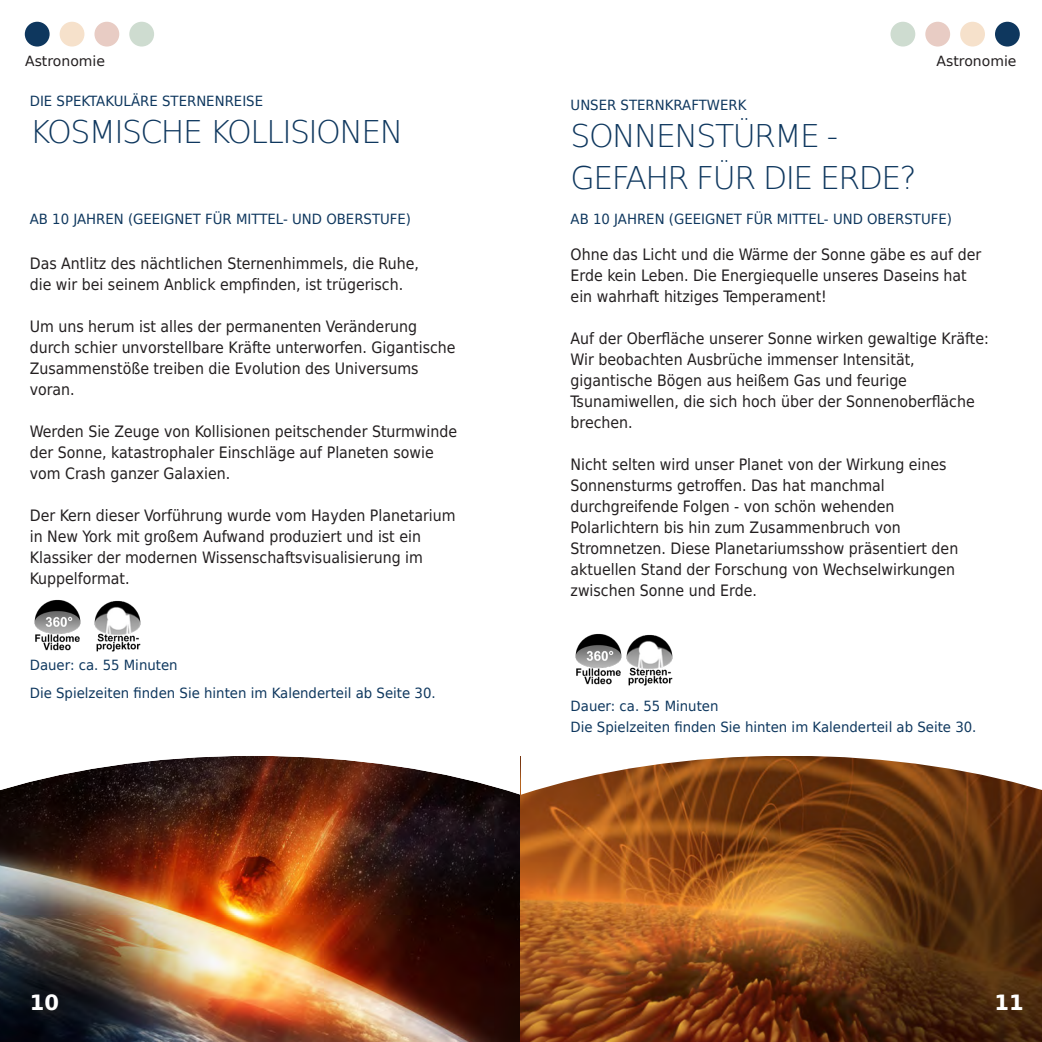
<style>
.page{position:relative;width:1042px;height:1042px;background:#fff}
.page>*{position:absolute;margin:0;border:0;box-sizing:border-box;transform-origin:0 0}
.t1{font:200 31.5px/42px "DejaVu Sans";letter-spacing:-.05em;color:#0e375e}
.t2{font:700 21px "DejaVu Sans";color:#fff}
.t3{font:15.75px/21px "DejaVu Sans Condensed";color:#231f20}
.t4{font:14px "DejaVu Sans";color:#0e375e;scale:.95 1}
.t5{font:14px "DejaVu Sans";color:#231f20}
</style>
<div class="page">
<img style="left:0;top:795px;width:521px;height:247px">
<svg style="left:0;top:756px;width:521px;height:39px"></svg>
<div style="left:129px;top:22px;width:25px;height:25px;background:#cedcd0;border-radius:50%"></div>
<div style="left:94px;top:22px;width:25px;height:25px;background:#e8ccc4;border-radius:50%"></div>
<div style="left:60px;top:22px;width:24px;height:25px;background:#f6e1cb;border-radius:50%"></div>
<div style="left:25px;top:22px;width:25px;height:25px;background:#0e375e;border-radius:50%"></div>
<img style="left:94px;top:600px;width:47px;height:51px">
<img style="left:34px;top:599px;width:47px;height:51px">
<img style="left:521px;top:795px;width:521px;height:247px">
<svg style="left:521px;top:21px;width:521px;height:774px"></svg>
<img style="left:0;top:960px;width:79px;height:82px">
<img style="left:621px;top:630px;width:56px;height:55px">
<img style="left:570px;top:629px;width:56px;height:55px">
<div style="left:890px;top:22px;width:25px;height:25px;background:#cedcd0;border-radius:50%"></div>
<div style="left:925px;top:22px;width:25px;height:25px;background:#e8ccc4;border-radius:50%"></div>
<div style="left:960px;top:22px;width:25px;height:25px;background:#f6e1cb;border-radius:50%"></div>
<div style="left:995px;top:22px;width:25px;height:25px;background:#0e375e;border-radius:50%"></div>
<p class="t5" style="left:25px;top:48px;width:81px">Astronomie</p>
<p class="t4" style="left:30px;top:89px;width:247px">DIE SPEKTAKULÄRE STERNENREISE</p>
<p class="t1" style="left:30px;top:109px;width:375px">KOSMISCHE KOLLISIONEN</p>
<p class="t4" style="left:30px;top:207px;width:403px">AB 10 JAHREN (GEEIGNET FÜR MITTEL- UND OBERSTUFE)</p>
<p class="t3" style="left:30px;top:252px;width:391px">Das Antlitz des nächtlichen Sternenhimmels, die Ruhe, die wir bei seinem Anblick empfinden, ist trügerisch.</p>
<p class="t3" style="left:30px;top:315px;width:389px">Um uns herum ist alles der permanenten Veränderung</p>
<p class="t3" style="left:30px;top:336px;width:427px">durch schier unvorstellbare Kräfte unterworfen. Gigantische</p>
<p class="t3" style="left:30px;top:357px;width:390px">Zusammenstöße treiben die Evolution des Universums</p>
<p class="t3" style="left:30px;top:378px;width:47px">voran.</p>
<p class="t3" style="left:30px;top:420px;width:429px">Werden Sie Zeuge von Kollisionen peitschender Sturmwinde</p>
<p class="t3" style="left:30px;top:441px;width:405px">der Sonne, katastrophaler Einschläge auf Planeten sowie</p>
<p class="t3" style="left:30px;top:462px;width:202px">vom Crash ganzer Galaxien.</p>
<p class="t3" style="left:30px;top:504px;width:427px">Der Kern dieser Vorführung wurde vom Hayden Planetarium in New York mit großem Aufwand produziert und ist ein Klassiker der modernen Wissenschaftsvisualisierung im Kuppelformat.</p>
<p class="t4" style="left:30px;top:652px;width:157px">Dauer: ca. 55 Minuten</p>
<p class="t4" style="left:30px;top:680px;width:429px">Die Spielzeiten finden Sie hinten im Kalenderteil ab Seite 30.</p>
<p class="t4" style="left:570px;top:93px;width:187px">UNSER STERNKRAFTWERK</p>
<p class="t1" style="left:570px;top:113px;width:348px">SONNENSTÜRME -<br>GEFAHR FÜR DIE ERDE?</p>
<p class="t5" style="left:936px;top:48px;width:81px">Astronomie</p>
<p class="t4" style="left:570px;top:207px;width:403px">AB 10 JAHREN (GEEIGNET FÜR MITTEL- UND OBERSTUFE)</p>
<p class="t3" style="left:570px;top:243px;width:412px">Ohne das Licht und die Wärme der Sonne gäbe es auf der<br>Erde kein Leben. Die Energiequelle unseres Daseins hat ein wahrhaft hitziges Temperament!</p>
<p class="t3" style="left:570px;top:327px;width:420px">Auf der Oberfläche unserer Sonne wirken gewaltige Kräfte:<br>Wir beobachten Ausbrüche immenser Intensität, gigantische Bögen aus heißem Gas und feurige Tsunamiwellen, die sich hoch über der Sonnenoberfläche brechen.</p>
<p class="t3" style="left:570px;top:453px;width:377px">Nicht selten wird unser Planet von der Wirkung eines<br>Sonnensturms getroffen. Das hat manchmal durchgreifende Folgen - von schön wehenden</p>
<p class="t3" style="left:570px;top:516px;width:389px">Polarlichtern bis hin zum Zusammenbruch von Stromnetzen. Diese Planetariumsshow präsentiert den aktuellen Stand der Forschung von Wechselwirkungen zwischen Sonne und Erde.</p>
<p class="t4" style="left:570px;top:694px;width:157px">Dauer: ca. 55 Minuten</p>
<p class="t4" style="left:570px;top:715px;width:429px">Die Spielzeiten finden Sie hinten im Kalenderteil ab Seite 30.</p>
<p class="t2" style="left:30px;top:985px;width:31px">10</p>
<p class="t2" style="left:994px;top:985px;width:31px">11</p>
</div>
